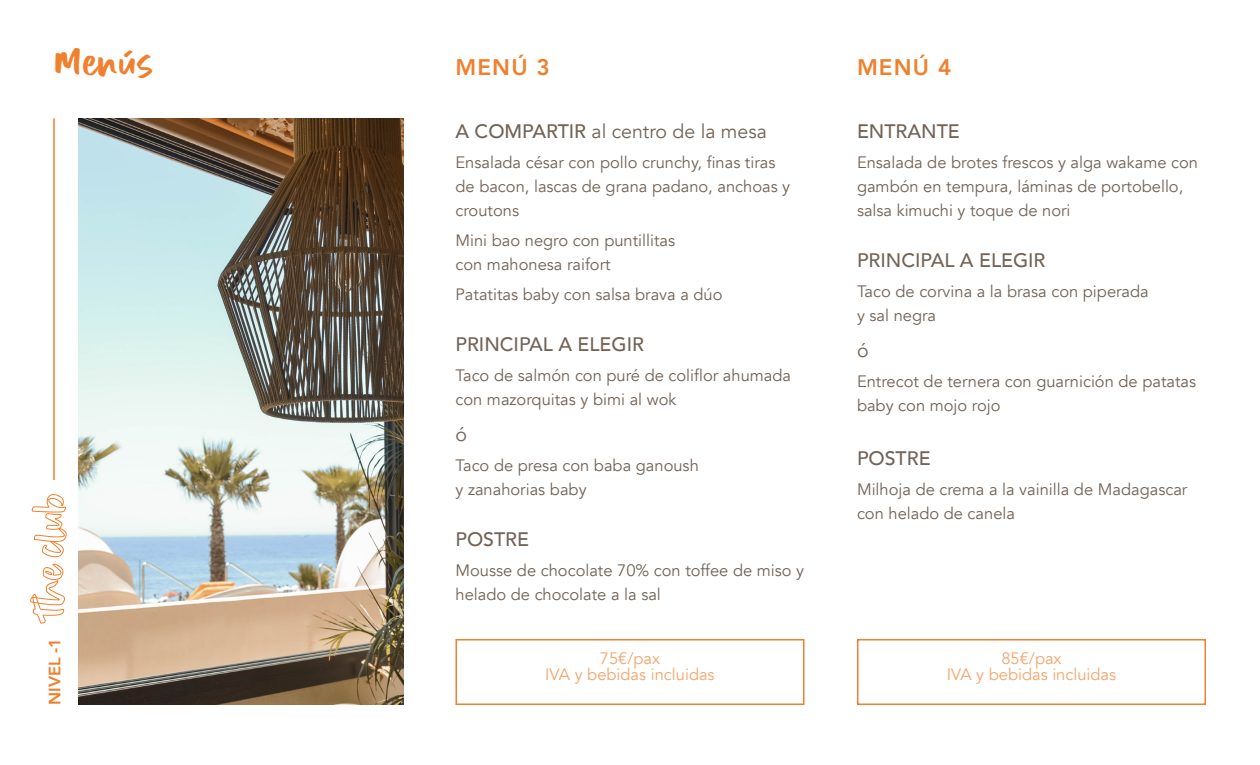
<style>
.page{position:relative;width:1260px;height:765px;background:#fff}
.page>*{position:absolute;margin:0;border:0;box-sizing:border-box;transform-origin:0 0}
.t1{font:30px "Hello Mornin";letter-spacing:.025em;color:#f0802d}
.t2{font:800 22.5px "Avenir";letter-spacing:.05em;color:#f0802d}
.t3{font:500 19.5px "Avenir";color:#736357}
.t4{font:19.5px "Avenir";color:#736357}
.t5{font:16.5px/24px "Avenir";color:#736357}
.t6{font:16.5px "Avenir";color:#f5a66c}
.texto_menus{font:800 16.5px "Avenir";color:#f0802d}
.s1{font-family:"Hello Mornin";font-weight:400;font-size:30px}
.s2{font-weight:500}
</style>
<div class="page">
<img style="left:78px;top:118px;width:325px;height:587px">
<div style="left:456px;top:639px;width:349px;height:66px;border:2px solid #f0802d"></div>
<div style="left:857px;top:639px;width:349px;height:66px;border:2px solid #f0802d"></div>
<hr style="left:53px;top:118px;width:2px;height:362px;background:#f0802d">
<p class="t1" style="left:54px;top:45px;width:101px">Menús</p>
<p class="t2" style="left:456px;top:50px;width:96px">MENÚ 3</p>
<p class="t2" style="left:857px;top:50px;width:96px">MENÚ 4</p>
<p class="texto_menus" style="left:42px;top:705px;width:214px;rotate:-90deg">NIVEL -1 <span class="s1">The club</span></p>
<p class="t4" style="left:456px;top:120px;width:313px"><span class="s2">A COMPARTIR</span> al centro de la mesa</p>
<p class="t5" style="left:456px;top:150px;width:336px">Ensalada césar con pollo crunchy, finas tiras de bacon, lascas de grana padano, anchoas y croutons</p>
<p class="t5" style="left:456px;top:228px;width:221px">Mini bao negro con puntillitas</p>
<p class="t5" style="left:456px;top:252px;width:157px">con mahonesa raifort</p>
<p class="t5" style="left:456px;top:282px;width:269px">Patatitas baby con salsa brava a dúo</p>
<p class="t3" style="left:456px;top:327px;width:190px">PRINCIPAL A ELEGIR</p>
<p class="t5" style="left:456px;top:363px;width:337px">Taco de salmón con puré de coliflor ahumada con mazorquitas y bimi al wok</p>
<p class="t4" style="left:456px;top:423px;width:13px">ó</p>
<p class="t5" style="left:456px;top:453px;width:245px">Taco de presa con baba ganoush</p>
<p class="t5" style="left:456px;top:477px;width:133px">y zanahorias baby</p>
<p class="t3" style="left:456px;top:522px;width:75px">POSTRE</p>
<p class="t5" style="left:456px;top:558px;width:350px">Mousse de chocolate 70% con toffee de miso y helado de chocolate a la sal</p>
<p class="t6" style="left:600px;top:648px;width:62px">75€/pax</p>
<p class="t6" style="left:545px;top:665px;width:171px">IVA y bebidas incluidas</p>
<p class="t3" style="left:857px;top:114px;width:104px">ENTRANTE</p>
<p class="t5" style="left:857px;top:150px;width:343px">Ensalada de brotes frescos y alga wakame con gambón en tempura, láminas de portobello, salsa kimuchi y toque de nori</p>
<p class="t3" style="left:857px;top:243px;width:190px">PRINCIPAL A ELEGIR</p>
<p class="t5" style="left:857px;top:279px;width:293px">Taco de corvina a la brasa con piperada</p>
<p class="t5" style="left:857px;top:303px;width:81px">y sal negra</p>
<p class="t4" style="left:857px;top:339px;width:13px">ó</p>
<p class="t5" style="left:857px;top:369px;width:341px">Entrecot de ternera con guarnición de patatas baby con mojo rojo</p>
<p class="t3" style="left:857px;top:441px;width:75px">POSTRE</p>
<p class="t5" style="left:857px;top:477px;width:332px">Milhoja de crema a la vainilla de Madagascar con helado de canela</p>
<p class="t6" style="left:1001px;top:648px;width:62px">85€/pax</p>
<p class="t6" style="left:947px;top:665px;width:171px">IVA y bebidas incluidas</p>
</div>
